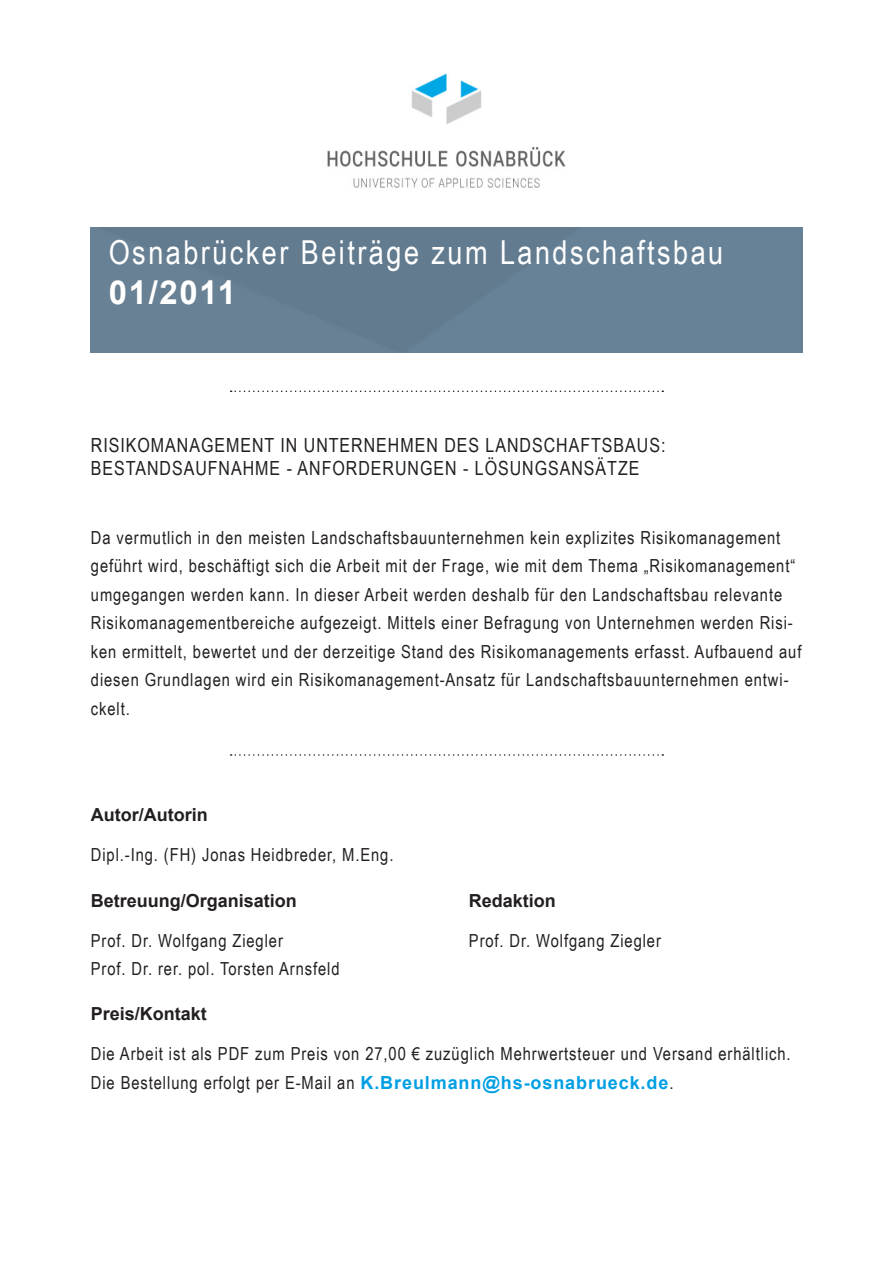
<style>
.page{position:relative;width:893px;height:1263px;background:#fff}
.page>*{position:absolute;margin:0;border:0;box-sizing:border-box;transform-origin:0 0}
.t1{font:33px "Arial Narrow";letter-spacing:.075em;color:#fff}
.t2{font:700 33px "Arial";letter-spacing:.05em;color:#fff}
.t3{font:19.5px "Arial Narrow";letter-spacing:.05em;color:#231f20}
.t4{font:18px/28.5px "Arial Narrow";letter-spacing:.05em;color:#231f20}
.t5{font:700 18px "Arial";color:#231f20}
.s1{font-family:"Arial";font-weight:700;color:#009fe3}
</style>
<div class="page">
<img style="left:327px;top:73px;width:239px;height:115px">
<svg style="left:231px;top:390px;width:432px;height:2px"></svg>
<div style="left:91px;top:227px;width:711px;height:125px;background:#678194"></div>
<svg style="left:231px;top:754px;width:432px;height:2px"></svg>
<p class="t1" style="left:109px;top:228px;width:616px">Osnabrücker Beiträge zum Landschaftsbau</p>
<p class="t2" style="left:109px;top:270px;width:129px">01/2011</p>
<p class="t3" style="left:91px;top:431px;width:576px">RISIKOMANAGEMENT IN UNTERNEHMEN DES LANDSCHAFTSBAUS:</p>
<p class="t3" style="left:91px;top:454px;width:550px">BESTANDSAUFNAHME - ANFORDERUNGEN - LÖSUNGSANSÄTZE</p>
<p class="t4" style="left:91px;top:522px;width:712px">Da vermutlich in den meisten Landschaftsbauunternehmen kein explizites Risikomanagement geführt wird, beschäftigt sich die Arbeit mit der Frage, wie mit dem Thema „Risikomanagement“ umgegangen werden kann. In dieser Arbeit werden deshalb für den Landschaftsbau relevante Risikomanagementbereiche aufgezeigt. Mittels einer Befragung von Unternehmen werden Risi&shy;ken ermittelt, bewertet und der derzeitige Stand des Risikomanagements erfasst. Aufbauend auf diesen Grundlagen wird ein Risikomanagement-Ansatz für Landschaftsbauunternehmen entwi&shy;ckelt.</p>
<p class="t5" style="left:91px;top:803px;width:118px">Autor/Autorin</p>
<p class="t4" style="left:91px;top:840px;width:304px">Dipl.-Ing. (FH) Jonas Heidbreder, M.Eng.</p>
<p class="t5" style="left:91px;top:888px;width:208px">Betreuung/Organisation</p>
<p class="t5" style="left:469px;top:888px;width:89px">Redaktion</p>
<p class="t4" style="left:91px;top:925px;width:194px">Prof. Dr. Wolfgang Ziegler</p>
<p class="t4" style="left:469px;top:925px;width:194px">Prof. Dr. Wolfgang Ziegler</p>
<p class="t4" style="left:91px;top:954px;width:250px">Prof. Dr. rer. pol. Torsten Arnsfeld</p>
<p class="t5" style="left:91px;top:1002px;width:118px">Preis/Kontakt</p>
<p class="t4" style="left:91px;top:1039px;width:701px">Die Arbeit ist als PDF zum Preis von 27,00 € zuzüglich Mehrwertsteuer und Versand erhältlich.</p>
<p class="t4" style="left:91px;top:1067px;width:584px">Die Bestellung erfolgt per E-Mail an <span class="s1">K.Breulmann@hs-osnabrueck.de</span>.</p>
</div>
